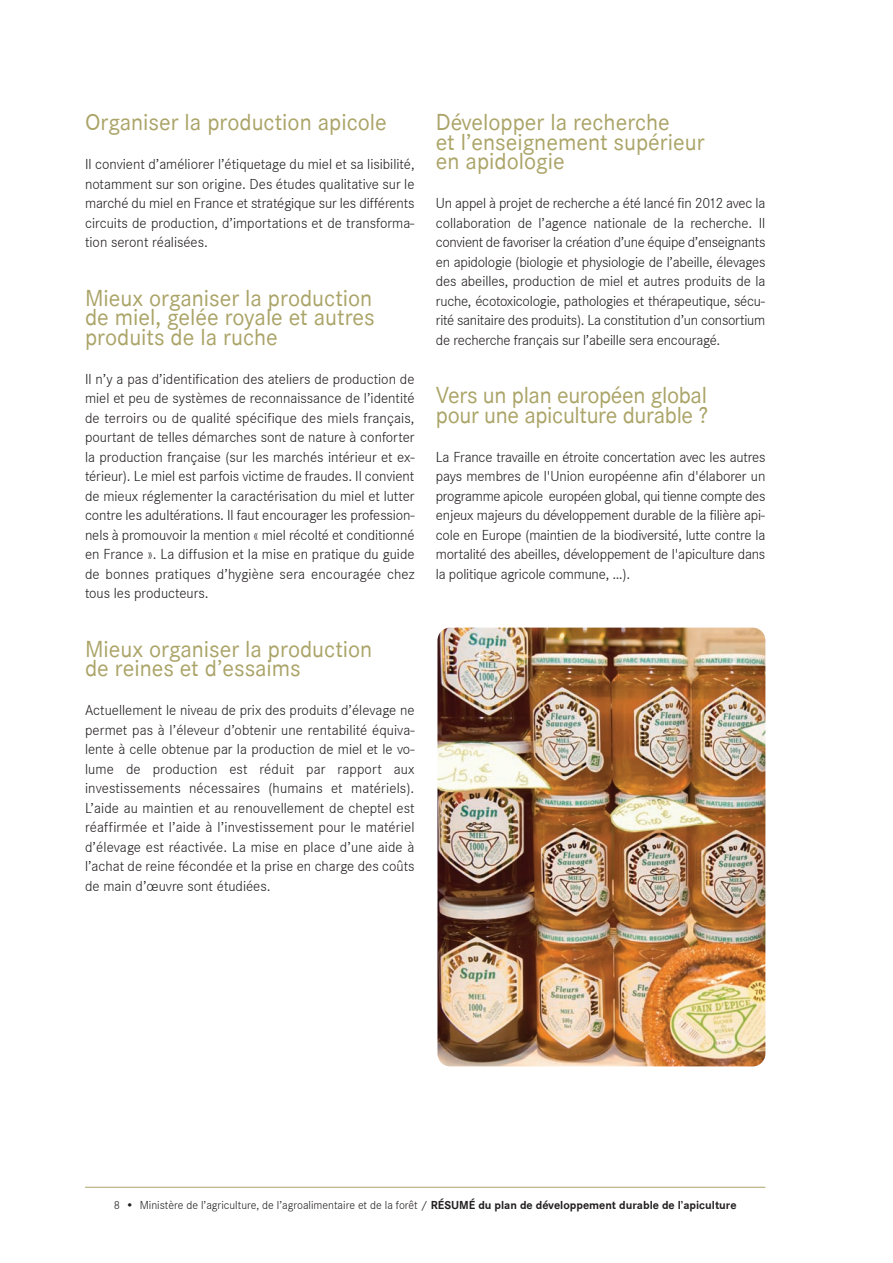
<style>
.page{position:relative;width:893px;height:1263px;background:#fff}
.page>*{position:absolute;margin:0;border:0;box-sizing:border-box;transform-origin:0 0}
.t1{font:24px/19.5px "Corporate S";color:#aba468}
.t2{font:300 15px/19.5px "Corporate S";color:#231f20;text-align:justify}
.t3{font:300 12px "Corporate S";color:#231f20}
.s1{font-weight:700}
</style>
<div class="page">
<hr style="left:85px;top:1187px;width:680px;height:1px;background:#aba468">
<img style="left:437px;top:628px;width:328px;height:438px;border-radius:13px">
<h1 class="t1" style="left:85px;top:112px;width:303px">Organiser la production apicole</h1>
<p class="t2" style="left:85px;top:154px;width:331px">Il convient d’améliorer l’étiquetage du miel et sa lisibilité, notamment sur son origine. Des études qualitative sur le marché du miel en France et stratégique sur les différents circuits de production, d’importations et de transforma&shy;tion seront réalisées.</p>
<h1 class="t1" style="left:85px;top:288px;width:291px;text-align:justify">Mieux organiser la production de miel, gelée royale et autres produits de la ruche</h1>
<p class="t2" style="left:85px;top:369px;width:331px">Il n’y a pas d’identification des ateliers de production de miel et peu de systèmes de reconnaissance de l’identité de terroirs ou de qualité spécifique des miels français, pourtant de telles démarches sont de nature à conforter la production française (sur les marchés intérieur et ex&shy;térieur). Le miel est parfois victime de fraudes. Il convient de mieux réglementer la caractérisation du miel et lutter contre les adultérations. Il faut encourager les profession&shy;nels à promouvoir la mention « miel récolté et conditionné en France ». La diffusion et la mise en pratique du guide de bonnes pratiques d’hygiène sera encouragée chez tous les producteurs.</p>
<h1 class="t1" style="left:85px;top:639px;width:289px">Mieux organiser la production de reines et d’essaims</h1>
<p class="t2" style="left:85px;top:700px;width:331px">Actuellement le niveau de prix des produits d’élevage ne permet pas à l’éleveur d’obtenir une rentabilité équiva&shy;lente à celle obtenue par la production de miel et le vo&shy;lume de production est réduit par rapport aux investissements nécessaires (humains et matériels).<br>L’aide au maintien et au renouvellement de cheptel est réaffirmée et l’aide à l’investissement pour le matériel d’élevage est réactivée. La mise en place d’une aide à l’achat de reine fécondée et la prise en charge des coûts de main d’œuvre sont étudiées.</p>
<h1 class="t1" style="left:436px;top:112px;width:270px">Développer la recherche<br>et l’enseignement supérieur en apidologie</h1>
<p class="t2" style="left:436px;top:193px;width:331px">Un appel à projet de recherche a été lancé fin 2012 avec la collaboration de l’agence nationale de la recherche. Il convient de favoriser la création d’une équipe d’enseignants en apidologie (biologie et physiologie de l’abeille, élevages des abeilles, production de miel et autres produits de la ruche, écotoxicologie, pathologies et thérapeutique, sécu&shy;rité sanitaire des produits). La constitution d’un consortium de recherche français sur l’abeille sera encouragé.</p>
<h1 class="t1" style="left:436px;top:385px;width:274px">Vers un plan européen global pour une apiculture durable ?</h1>
<p class="t2" style="left:436px;top:447px;width:331px">La France travaille en étroite concertation avec les autres pays membres de l'Union européenne afin d'élaborer un programme apicole européen global, qui tienne compte des enjeux majeurs du développement durable de la filière api&shy;cole en Europe (maintien de la biodiversité, lutte contre la mortalité des abeilles, développement de l'apiculture dans la politique agricole commune, …).</p>
<p class="t3" style="left:114px;top:1198px;width:624px">8 • Ministère de l’agriculture, de l’agroalimentaire et de la forêt / <span class="s1">Résumé du plan de développement durable de l’apiculture</span></p>
</div>
